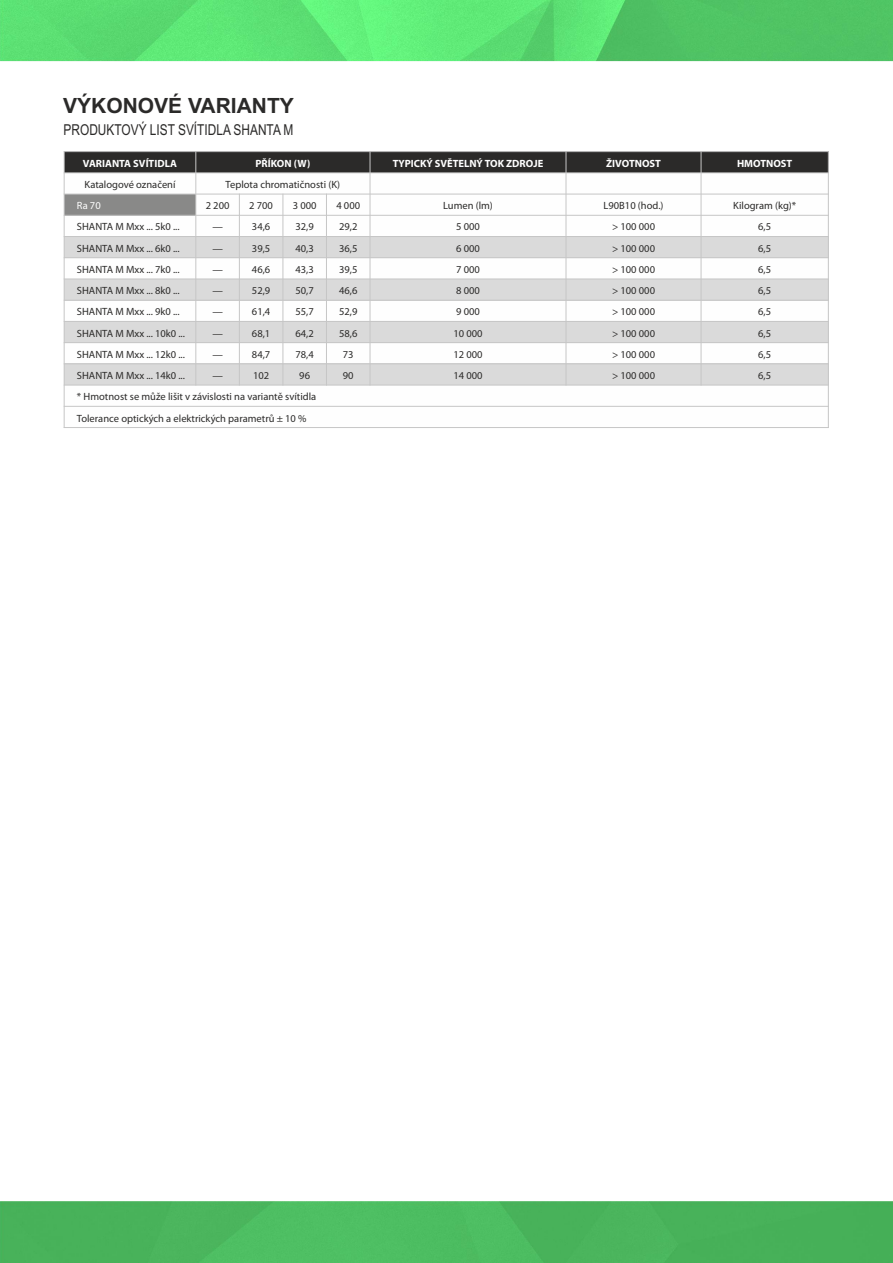
<style>
.page{position:relative;width:893px;height:1263px;background:#fff}
.page>*{position:absolute;margin:0;border:0;box-sizing:border-box;transform-origin:0 0}
.t1{font:700 21px "Arial";color:#2b2a29}
.t2{font:15px "Arial";color:#2b2a29;scale:.79 1}
.t3{font:10.5px/21.1px "Myriad Pro";color:#2b2a29}
.t4{font:700 10.5px "Myriad Pro";color:#fefefe}
.t5{font:10.5px "Myriad Pro";color:#fefefe}
</style>
<div class="page">
<img style="left:0;top:0;width:893px;height:62px">
<img style="left:0;top:1201px;width:893px;height:62px">
<div style="left:64px;top:152px;width:132px;height:21px;background:#2b2a29"></div>
<div style="left:196px;top:152px;width:174px;height:21px;background:#2b2a29"></div>
<div style="left:370px;top:152px;width:196px;height:21px;background:#2b2a29"></div>
<div style="left:566px;top:152px;width:135px;height:21px;background:#2b2a29"></div>
<div style="left:701px;top:152px;width:127px;height:21px;background:#2b2a29"></div>
<div style="left:64px;top:194px;width:132px;height:21px;background:#898988"></div>
<div style="left:64px;top:236px;width:132px;height:22px;background:#dadada"></div>
<div style="left:196px;top:236px;width:43px;height:22px;background:#dadada"></div>
<div style="left:239px;top:236px;width:44px;height:22px;background:#dadada"></div>
<div style="left:283px;top:236px;width:43px;height:22px;background:#dadada"></div>
<div style="left:326px;top:236px;width:44px;height:22px;background:#dadada"></div>
<div style="left:370px;top:236px;width:196px;height:22px;background:#dadada"></div>
<div style="left:566px;top:236px;width:135px;height:22px;background:#dadada"></div>
<div style="left:701px;top:236px;width:127px;height:22px;background:#dadada"></div>
<div style="left:64px;top:279px;width:132px;height:21px;background:#dadada"></div>
<div style="left:196px;top:279px;width:43px;height:21px;background:#dadada"></div>
<div style="left:239px;top:279px;width:44px;height:21px;background:#dadada"></div>
<div style="left:283px;top:279px;width:43px;height:21px;background:#dadada"></div>
<div style="left:326px;top:279px;width:44px;height:21px;background:#dadada"></div>
<div style="left:370px;top:279px;width:196px;height:21px;background:#dadada"></div>
<div style="left:566px;top:279px;width:135px;height:21px;background:#dadada"></div>
<div style="left:701px;top:279px;width:127px;height:21px;background:#dadada"></div>
<div style="left:64px;top:321px;width:132px;height:22px;background:#dadada"></div>
<div style="left:196px;top:321px;width:43px;height:22px;background:#dadada"></div>
<div style="left:239px;top:321px;width:44px;height:22px;background:#dadada"></div>
<div style="left:283px;top:321px;width:43px;height:22px;background:#dadada"></div>
<div style="left:326px;top:321px;width:44px;height:22px;background:#dadada"></div>
<div style="left:370px;top:321px;width:196px;height:22px;background:#dadada"></div>
<div style="left:566px;top:321px;width:135px;height:22px;background:#dadada"></div>
<div style="left:701px;top:321px;width:127px;height:22px;background:#dadada"></div>
<div style="left:64px;top:364px;width:132px;height:21px;background:#dadada"></div>
<div style="left:196px;top:364px;width:43px;height:21px;background:#dadada"></div>
<div style="left:239px;top:364px;width:44px;height:21px;background:#dadada"></div>
<div style="left:283px;top:364px;width:43px;height:21px;background:#dadada"></div>
<div style="left:326px;top:364px;width:44px;height:21px;background:#dadada"></div>
<div style="left:370px;top:364px;width:196px;height:21px;background:#dadada"></div>
<div style="left:566px;top:364px;width:135px;height:21px;background:#dadada"></div>
<div style="left:701px;top:364px;width:127px;height:21px;background:#dadada"></div>
<hr style="left:64px;top:151px;width:1px;height:277px;background:#c6c6c6">
<hr style="left:195px;top:151px;width:1px;height:234px;background:#c6c6c6">
<hr style="left:239px;top:194px;width:1px;height:191px;background:#c6c6c6">
<hr style="left:282px;top:194px;width:1px;height:191px;background:#c6c6c6">
<hr style="left:326px;top:194px;width:1px;height:191px;background:#c6c6c6">
<hr style="left:370px;top:151px;width:1px;height:234px;background:#c6c6c6">
<hr style="left:566px;top:151px;width:1px;height:234px;background:#c6c6c6">
<hr style="left:701px;top:151px;width:1px;height:234px;background:#c6c6c6">
<hr style="left:828px;top:151px;width:1px;height:277px;background:#c6c6c6">
<hr style="left:64px;top:427px;width:765px;height:1px;background:#c6c6c6">
<hr style="left:64px;top:406px;width:765px;height:1px;background:#c6c6c6">
<hr style="left:64px;top:385px;width:765px;height:1px;background:#c6c6c6">
<hr style="left:64px;top:363px;width:765px;height:1px;background:#c6c6c6">
<hr style="left:64px;top:342px;width:765px;height:1px;background:#c6c6c6">
<hr style="left:64px;top:321px;width:765px;height:1px;background:#c6c6c6">
<hr style="left:64px;top:300px;width:765px;height:1px;background:#c6c6c6">
<hr style="left:64px;top:279px;width:765px;height:1px;background:#c6c6c6">
<hr style="left:64px;top:257px;width:765px;height:1px;background:#c6c6c6">
<hr style="left:64px;top:236px;width:765px;height:1px;background:#c6c6c6">
<hr style="left:64px;top:215px;width:765px;height:1px;background:#c6c6c6">
<hr style="left:64px;top:194px;width:765px;height:1px;background:#c6c6c6">
<hr style="left:64px;top:172px;width:765px;height:1px;background:#c6c6c6">
<hr style="left:64px;top:151px;width:765px;height:1px;background:#c6c6c6">
<h1 class="t1" style="left:63px;top:98px;width:232px">VÝKONOVÉ VARIANTY</h1>
<h2 class="t2" style="left:64px;top:124px;width:293px">PRODUKTOVÝ LIST SVÍTIDLA SHANTA M</h2>
<p class="t4" style="left:83px;top:159px;width:96px">VARIANTA SVÍTIDLA</p>
<p class="t4" style="left:255px;top:159px;width:56px">PŘÍKON (W)</p>
<p class="t4" style="left:393px;top:159px;width:152px">TYPICKÝ SVĚTELNÝ TOK ZDROJE</p>
<p class="t4" style="left:606px;top:159px;width:56px">ŽIVOTNOST</p>
<p class="t4" style="left:737px;top:159px;width:57px">HMOTNOST</p>
<p class="t3" style="left:85px;top:175px;width:93px">Katalogové označení</p>
<p class="t3" style="left:226px;top:175px;width:116px">Teplota chromatičnosti (K)</p>
<p class="t5" style="left:77px;top:201px;width:25px">Ra 70</p>
<p class="t3" style="left:206px;top:196px;width:25px">2 200</p>
<p class="t3" style="left:249px;top:196px;width:25px">2 700</p>
<p class="t3" style="left:293px;top:196px;width:25px">3 000</p>
<p class="t3" style="left:336px;top:196px;width:25px">4 000</p>
<p class="t3" style="left:443px;top:196px;width:51px">Lumen (lm)</p>
<p class="t3" style="left:603px;top:196px;width:61px">L90B10 (hod.)</p>
<p class="t3" style="left:733px;top:196px;width:64px">Kilogram (kg)*</p>
<p class="t3" style="left:77px;top:217px;width:104px">SHANTA M Mxx ... 5k0 ...</p>
<p class="t3" style="left:212px;top:217px;width:12px">—</p>
<p class="t3" style="left:252px;top:217px;width:20px">34,6</p>
<p class="t3" style="left:296px;top:217px;width:20px">32,9</p>
<p class="t3" style="left:339px;top:217px;width:20px">29,2</p>
<p class="t3" style="left:456px;top:217px;width:25px">5 000</p>
<p class="t3" style="left:612px;top:217px;width:45px">&gt; 100 000</p>
<p class="t3" style="left:758px;top:217px;width:14px">6,5</p>
<p class="t3" style="left:77px;top:238px;width:104px">SHANTA M Mxx ... 6k0 ...</p>
<p class="t3" style="left:212px;top:238px;width:12px">—</p>
<p class="t3" style="left:252px;top:238px;width:20px">39,5</p>
<p class="t3" style="left:296px;top:238px;width:20px">40,3</p>
<p class="t3" style="left:339px;top:238px;width:20px">36,5</p>
<p class="t3" style="left:456px;top:238px;width:25px">6 000</p>
<p class="t3" style="left:612px;top:238px;width:45px">&gt; 100 000</p>
<p class="t3" style="left:758px;top:238px;width:14px">6,5</p>
<p class="t3" style="left:77px;top:260px;width:104px">SHANTA M Mxx ... 7k0 ...</p>
<p class="t3" style="left:212px;top:260px;width:12px">—</p>
<p class="t3" style="left:252px;top:260px;width:20px">46,6</p>
<p class="t3" style="left:296px;top:260px;width:20px">43,3</p>
<p class="t3" style="left:339px;top:260px;width:20px">39,5</p>
<p class="t3" style="left:456px;top:260px;width:25px">7 000</p>
<p class="t3" style="left:612px;top:260px;width:45px">&gt; 100 000</p>
<p class="t3" style="left:758px;top:260px;width:14px">6,5</p>
<p class="t3" style="left:77px;top:281px;width:104px">SHANTA M Mxx ... 8k0 ...</p>
<p class="t3" style="left:212px;top:281px;width:12px">—</p>
<p class="t3" style="left:252px;top:281px;width:20px">52,9</p>
<p class="t3" style="left:296px;top:281px;width:20px">50,7</p>
<p class="t3" style="left:339px;top:281px;width:20px">46,6</p>
<p class="t3" style="left:456px;top:281px;width:25px">8 000</p>
<p class="t3" style="left:612px;top:281px;width:45px">&gt; 100 000</p>
<p class="t3" style="left:758px;top:281px;width:14px">6,5</p>
<p class="t3" style="left:77px;top:302px;width:104px">SHANTA M Mxx ... 9k0 ...</p>
<p class="t3" style="left:212px;top:302px;width:12px">—</p>
<p class="t3" style="left:252px;top:302px;width:20px">61,4</p>
<p class="t3" style="left:296px;top:302px;width:20px">55,7</p>
<p class="t3" style="left:339px;top:302px;width:20px">52,9</p>
<p class="t3" style="left:456px;top:302px;width:25px">9 000</p>
<p class="t3" style="left:612px;top:302px;width:45px">&gt; 100 000</p>
<p class="t3" style="left:758px;top:302px;width:14px">6,5</p>
<p class="t3" style="left:77px;top:323px;width:110px">SHANTA M Mxx ... 10k0 ...</p>
<p class="t3" style="left:212px;top:323px;width:12px">—</p>
<p class="t3" style="left:252px;top:323px;width:20px">68,1</p>
<p class="t3" style="left:296px;top:323px;width:20px">64,2</p>
<p class="t3" style="left:339px;top:323px;width:20px">58,6</p>
<p class="t3" style="left:453px;top:323px;width:31px">10 000</p>
<p class="t3" style="left:612px;top:323px;width:45px">&gt; 100 000</p>
<p class="t3" style="left:758px;top:323px;width:14px">6,5</p>
<p class="t3" style="left:77px;top:345px;width:110px">SHANTA M Mxx ... 12k0 ...</p>
<p class="t3" style="left:212px;top:345px;width:12px">—</p>
<p class="t3" style="left:252px;top:345px;width:20px">84,7</p>
<p class="t3" style="left:296px;top:345px;width:20px">78,4</p>
<p class="t3" style="left:343px;top:345px;width:12px">73</p>
<p class="t3" style="left:453px;top:345px;width:31px">12 000</p>
<p class="t3" style="left:612px;top:345px;width:45px">&gt; 100 000</p>
<p class="t3" style="left:758px;top:345px;width:14px">6,5</p>
<p class="t3" style="left:77px;top:366px;width:110px">SHANTA M Mxx ... 14k0 ...</p>
<p class="t3" style="left:212px;top:366px;width:12px">—</p>
<p class="t3" style="left:253px;top:366px;width:18px">102</p>
<p class="t3" style="left:299px;top:366px;width:12px">96</p>
<p class="t3" style="left:343px;top:366px;width:12px">90</p>
<p class="t3" style="left:453px;top:366px;width:31px">14 000</p>
<p class="t3" style="left:612px;top:366px;width:45px">&gt; 100 000</p>
<p class="t3" style="left:758px;top:366px;width:14px">6,5</p>
<p class="t3" style="left:77px;top:387px;width:241px">* Hmotnost se může lišit v závislosti na variantě svítidla<br>Tolerance optických a elektrických parametrů ± 10 %</p>
</div>
